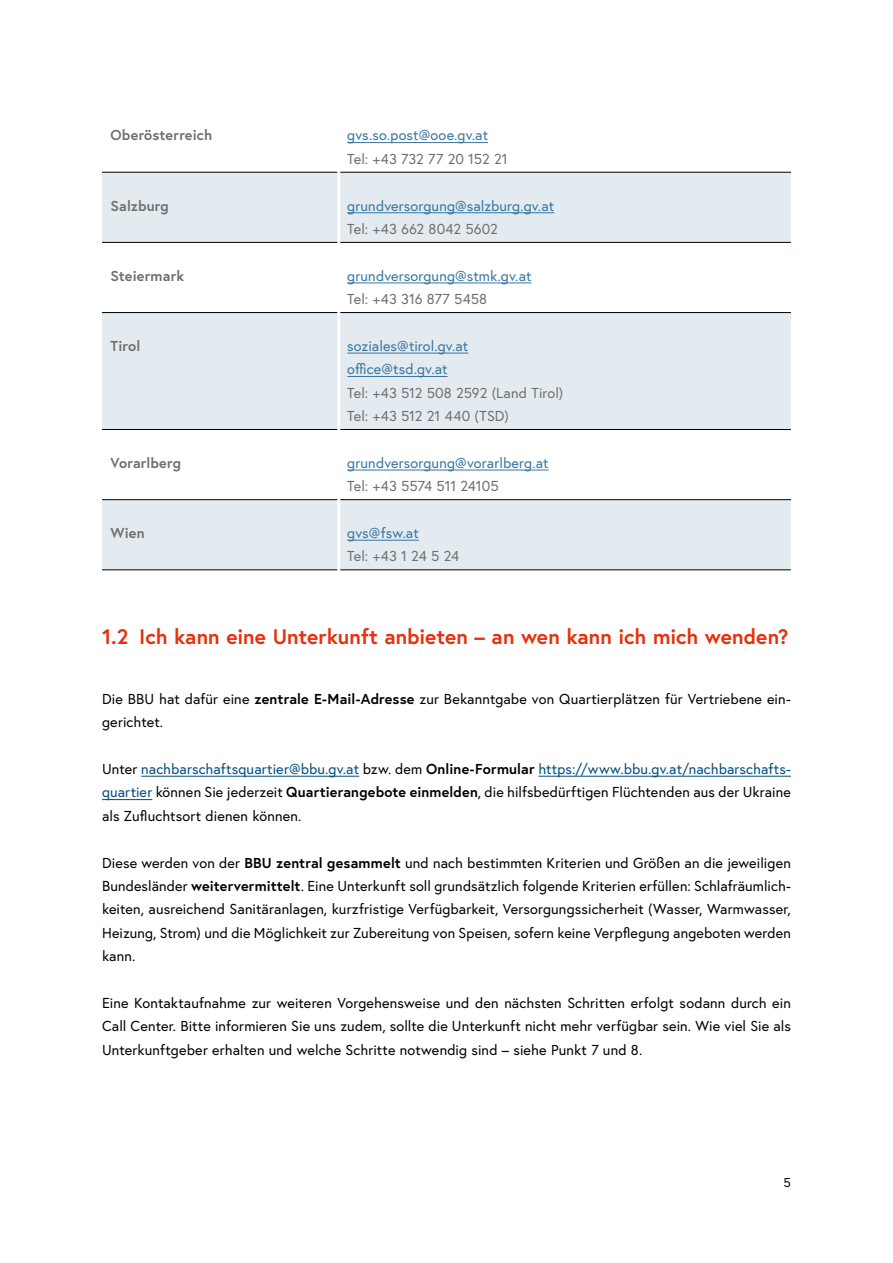
<style>
.page{position:relative;width:893px;height:1263px;background:#fff}
.page>*{position:absolute;margin:0;border:0;box-sizing:border-box;transform-origin:0 0}
.t1{font:700 21px "Europa Austria";color:#e5310e}
.t2{font:14.4px/23.4px "Europa Austria";letter-spacing:.01em;color:#000;text-align:justify}
.t3{font:14.4px/23.4px "Europa Austria";letter-spacing:.01em;color:#3676a2}
.t4{font:14.4px/23.4px "Europa Austria";letter-spacing:.005em;color:#6f6f6e}
.t5{font:700 14.4px "Europa Austria";letter-spacing:.01em;color:#6f6f6e}
.t6{font:12.75px "Europa Austria";color:#000}
.s1{font-weight:700}
.s2{color:#004d7e}
</style>
<div class="page">
<hr style="left:141px;top:776px;width:218px;height:1px;background:#004d7e">
<hr style="left:538px;top:776px;width:253px;height:1px;background:#004d7e">
<hr style="left:102px;top:799px;width:50px;height:1px;background:#004d7e">
<svg style="left:102px;top:173px;width:689px;height:396px;fill:#e4ebf0"></svg>
<hr style="left:337px;top:172px;width:3px;height:70px;background:#fff">
<hr style="left:337px;top:242px;width:3px;height:71px;background:#fff">
<hr style="left:337px;top:313px;width:3px;height:116px;background:#fff">
<hr style="left:337px;top:429px;width:3px;height:71px;background:#fff">
<hr style="left:337px;top:500px;width:3px;height:70px;background:#fff">
<hr style="left:102px;top:172px;width:235px;height:1px;background:#000">
<hr style="left:340px;top:172px;width:451px;height:1px;background:#000">
<hr style="left:102px;top:242px;width:235px;height:1px;background:#000">
<hr style="left:340px;top:242px;width:451px;height:1px;background:#000">
<hr style="left:102px;top:312px;width:235px;height:1px;background:#000">
<hr style="left:340px;top:312px;width:451px;height:1px;background:#000">
<hr style="left:102px;top:429px;width:235px;height:1px;background:#000">
<hr style="left:340px;top:429px;width:451px;height:1px;background:#000">
<hr style="left:102px;top:499px;width:235px;height:1px;background:#000">
<hr style="left:340px;top:499px;width:451px;height:1px;background:#000">
<hr style="left:102px;top:569px;width:235px;height:1px;background:#000">
<hr style="left:340px;top:569px;width:451px;height:1px;background:#000">
<hr style="left:347px;top:142px;width:141px;height:1px;background:#3676a2">
<hr style="left:347px;top:212px;width:207px;height:1px;background:#3676a2">
<hr style="left:347px;top:283px;width:184px;height:1px;background:#3676a2">
<hr style="left:347px;top:353px;width:121px;height:1px;background:#3676a2">
<hr style="left:347px;top:376px;width:101px;height:1px;background:#3676a2">
<hr style="left:347px;top:470px;width:202px;height:1px;background:#3676a2">
<hr style="left:347px;top:540px;width:72px;height:1px;background:#3676a2">
<p class="t5" style="left:111px;top:125px;width:103px">Oberösterreich</p>
<p class="t3" style="left:347px;top:123px;width:142px">gvs.so.post@ooe.gv.at</p>
<p class="t4" style="left:347px;top:147px;width:162px">Tel: +43 732 77 20 152 21</p>
<p class="t5" style="left:111px;top:196px;width:60px">Salzburg</p>
<p class="t3" style="left:347px;top:193px;width:208px">grundversorgung@salzburg.gv.at</p>
<p class="t4" style="left:347px;top:217px;width:152px">Tel: +43 662 8042 5602</p>
<p class="t5" style="left:111px;top:266px;width:75px">Steiermark</p>
<p class="t3" style="left:347px;top:264px;width:186px">grundversorgung@stmk.gv.at</p>
<p class="t4" style="left:347px;top:287px;width:141px">Tel: +43 316 877 5458</p>
<p class="t5" style="left:111px;top:336px;width:31px">Tirol</p>
<p class="t3" style="left:347px;top:334px;width:122px">soziales@tirol.gv.at office@tsd.gv.at</p>
<p class="t4" style="left:347px;top:381px;width:218px">Tel: +43 512 508 2592 (Land Tirol)<br>Tel: +43 512 21 440 (TSD)</p>
<p class="t5" style="left:111px;top:453px;width:72px">Vorarlberg</p>
<p class="t3" style="left:347px;top:451px;width:203px">grundversorgung@vorarlberg.at</p>
<p class="t4" style="left:347px;top:474px;width:153px">Tel: +43 5574 511 24105</p>
<p class="t5" style="left:111px;top:523px;width:36px">Wien</p>
<p class="t3" style="left:347px;top:521px;width:73px">gvs@fsw.at</p>
<p class="t4" style="left:347px;top:544px;width:114px">Tel: +43 1 24 5 24</p>
<h1 class="t1" style="left:102px;top:623px;width:688px">1.2 Ich kann eine Unterkunft anbieten – an wen kann ich mich wenden?</h1>
<p class="t2" style="left:102px;top:687px;width:690px">Die BBU hat dafür eine <span class="s1">zentrale E-Mail-Adresse</span> zur Bekanntgabe von Quartierplätzen für Vertriebene ein&shy;gerichtet.</p>
<p class="t2" style="left:102px;top:757px;width:690px">Unter <span class="s2">nachbarschaftsquartier@bbu.gv.at</span> bzw. dem <span class="s1">Online-Formular</span> <span class="s2">https://www.bbu.gv.at/nachbarschafts&shy;quartier</span> können Sie jederzeit <span class="s1">Quartierangebote einmelden</span>, die hilfsbedürftigen Flüchtenden aus der Ukraine als Zufluchtsort dienen können.</p>
<p class="t2" style="left:102px;top:850px;width:690px">Diese werden von der <span class="s1">BBU zentral gesammelt</span> und nach bestimmten Kriterien und Größen an die jeweiligen Bundesländer <span class="s1">weitervermittelt</span>. Eine Unterkunft soll grundsätzlich folgende Kriterien erfüllen: Schlafräumlich&shy;keiten, ausreichend Sanitäranlagen, kurzfristige Verfügbarkeit, Versorgungssicherheit (Wasser, Warmwasser, Heizung, Strom) und die Möglichkeit zur Zubereitung von Speisen, sofern keine Verpflegung angeboten werden kann.</p>
<p class="t2" style="left:102px;top:991px;width:690px">Eine Kontaktaufnahme zur weiteren Vorgehensweise und den nächsten Schritten erfolgt sodann durch ein Call Center. Bitte informieren Sie uns zudem, sollte die Unterkunft nicht mehr verfügbar sein. Wie viel Sie als Unterkunftgeber erhalten und welche Schritte notwendig sind – siehe Punkt 7 und 8.</p>
<p class="t6" style="left:784px;top:1174px;width:9px">5</p>
</div>
